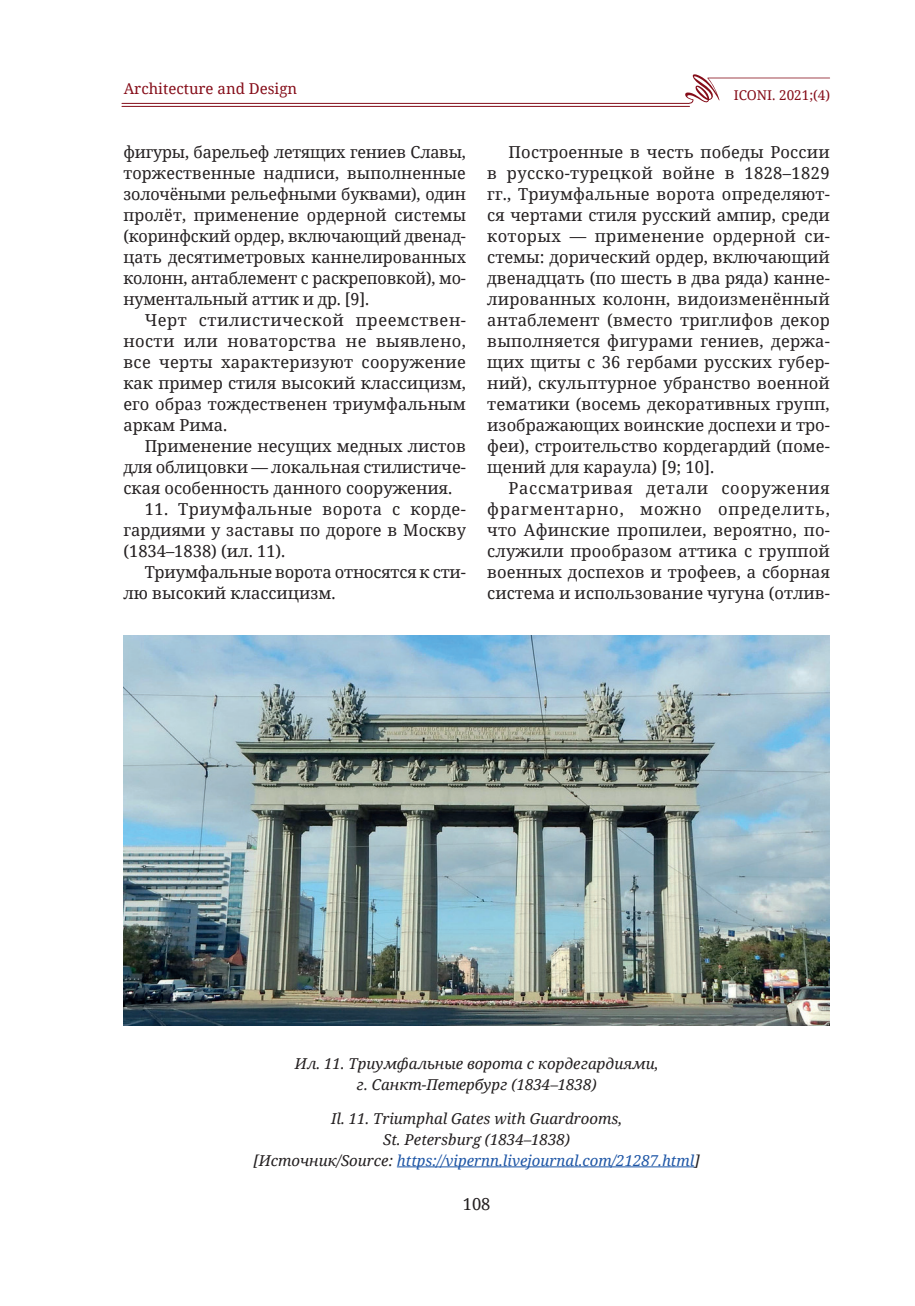
<style>
.page{position:relative;width:915px;height:1306px;background:#fff}
.page>*{position:absolute;margin:0;border:0;box-sizing:border-box;transform-origin:0 0}
.t1{font:16.5px/21px "Noto Serif";color:#231f20;text-align:justify}
.t2{font:italic 15px/21px "Noto Serif";color:#231f20;text-align:center}
.t3{font:15px "Noto Serif";color:#850d19}
.t4{font:13.5px "Noto Serif";color:#850d19}
.s1{color:#1e56a6}
</style>
<div class="page">
<svg style="left:121px;top:74px;width:709px;height:30px"></svg>
<hr style="left:122px;top:106px;width:567px;height:1px;background:#850d19">
<img style="left:123px;top:636px;width:706px;height:389px">
<hr style="left:397px;top:1166px;width:297px;height:1px;background:#1e56a6">
<p class="t3" style="left:124px;top:78px;width:175px">Architecture and Design</p>
<p class="t4" style="left:733px;top:86px;width:98px">ICONI. 2021;(4)</p>
<p class="t1" style="left:123px;top:141px;width:344px">фигуры, барельеф летящих гениев Славы, торжественные надписи, выполненные золочёными рельефными буквами), один пролёт, применение ордерной системы (коринфский ордер, включающий двенад&shy;цать десятиметровых каннелированных колонн, антаблемент с раскреповкой), мо&shy;нументальный аттик и др. [9].</p>
<p class="t1" style="left:123px;top:309px;width:344px;text-indent:21px">Черт стилистической преемствен&shy;ности или новаторства не выявлено, все черты характеризуют сооружение как пример стиля высокий классицизм, его образ тождественен триумфальным аркам Рима.</p>
<p class="t1" style="left:123px;top:434px;width:344px;text-indent:21px">Применение несущих медных листов для облицовки — локальная стилистиче&shy;ская особенность данного сооружения.</p>
<p class="t1" style="left:123px;top:497px;width:344px;text-indent:21px">11. Триумфальные ворота с корде&shy;гардиями у заставы по дороге в Москву (1834–1838) (ил. 11).</p>
<p class="t1" style="left:123px;top:560px;width:344px;text-indent:21px">Триумфальные ворота относятся к сти&shy;лю высокий классицизм.</p>
<p class="t1" style="left:487px;top:141px;width:344px;text-indent:21px">Построенные в честь победы России в русско-турецкой войне в 1828–1829 гг., Триумфальные ворота определяют&shy;ся чертами стиля русский ампир, среди которых — применение ордерной си&shy;стемы: дорический ордер, включающий двенадцать (по шесть в два ряда) канне&shy;лированных колонн, видоизменённый антаблемент (вместо триглифов декор выполняется фигурами гениев, держа&shy;щих щиты с 36 гербами русских губер&shy;ний), скульптурное убранство военной тематики (восемь декоративных групп, изображающих воинские доспехи и тро&shy;феи), строительство кордегардий (поме&shy;щений для караула) [9; 10].</p>
<p class="t1" style="left:487px;top:476px;width:344px;text-indent:21px">Рассматривая детали сооружения фрагментарно, можно определить, что Афинские пропилеи, вероятно, по&shy;служили прообразом аттика с группой военных доспехов и трофеев, а сборная система и использование чугуна (отлив-</p>
<p class="t2" style="left:295px;top:1052px;width:365px">Ил. 11. Триумфальные ворота с кордегардиями, г. Санкт-Петербург (1834–1838)</p>
<p class="t2" style="left:253px;top:1107px;width:448px">Il. 11. Triumphal Gates with Guardrooms,<br>St. Petersburg (1834–1838)<br>[Источник/Source: <span class="s1">https://vipernn.livejournal.com/21287.html</span>]</p>
<p class="t1" style="left:462px;top:1192px;width:29px">108</p>
</div>
